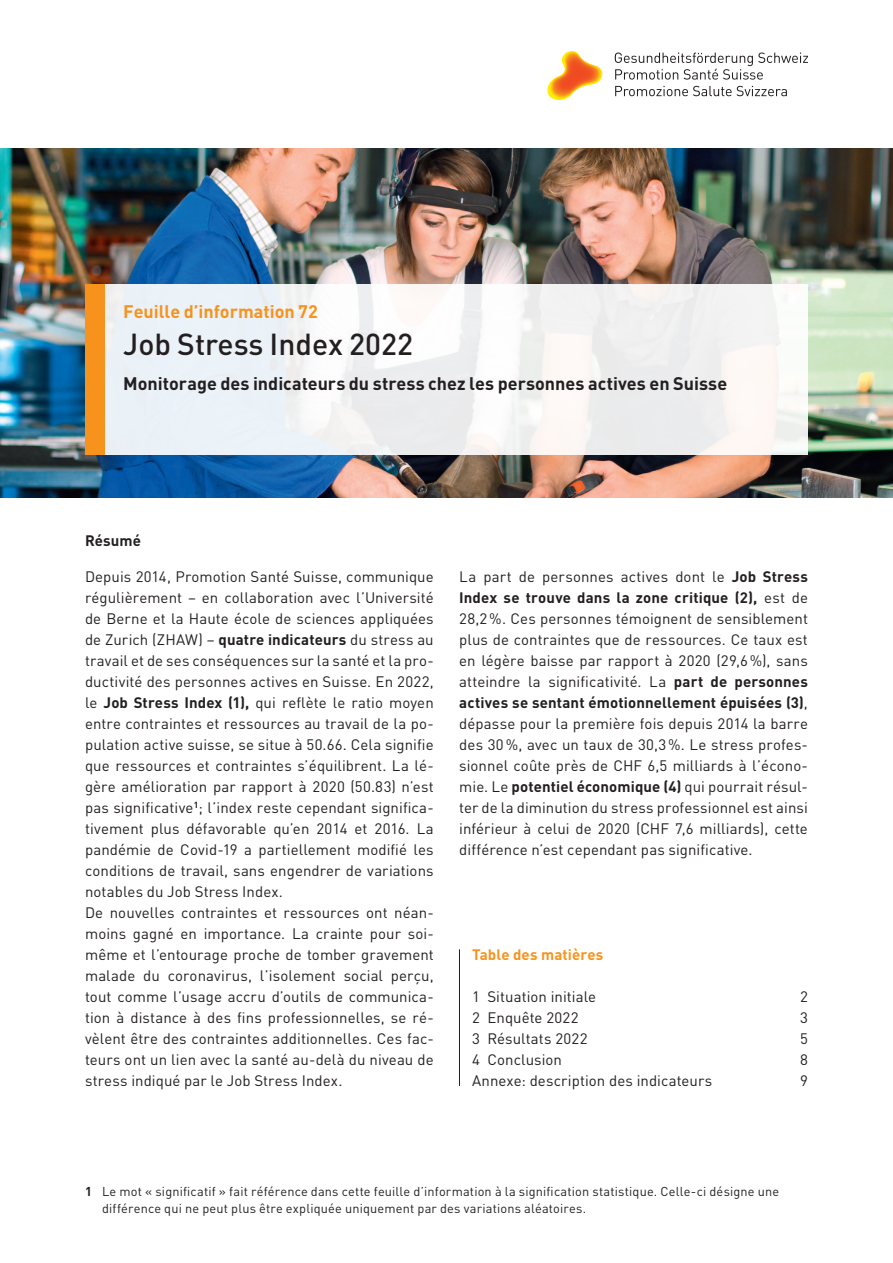
<style>
.page{position:relative;width:893px;height:1263px;background:#fff}
.page>*{position:absolute;margin:0;border:0;box-sizing:border-box;transform-origin:0 0}
.t1{font:500 30px "DIN Pro";color:#231f20}
.t2{font:700 18px "DIN Pro";color:#231f20}
.t3{font:700 18px "DIN Pro";color:#f7931d}
.t4{font:15px/21px "DIN Pro";letter-spacing:.005em;color:#231f20}
.t5{font:700 15px "DIN Pro";letter-spacing:.005em;color:#f7931d}
.t6{font:700 15px "DIN Pro";letter-spacing:.01em;color:#231f20}
.t7{font:12.75px/16.5px "DIN Pro";letter-spacing:.015em;color:#231f20}
.s1{font-weight:700}
</style>
<div class="page">
<img style="left:0;top:149px;width:893px;height:349px">
<div style="left:85px;top:285px;width:723px;height:170px;background:linear-gradient(to right,#ecf2f8,#f7f3f1)"></div>
<div style="left:85px;top:285px;width:19px;height:170px;background:#f7931d"></div>
<img style="left:547px;top:51px;width:56px;height:49px">
<svg style="left:615px;top:53px;width:193px;height:27px"></svg>
<svg style="left:615px;top:86px;width:172px;height:10px"></svg>
<hr style="left:459px;top:949px;width:1px;height:137px;background:#231f20">
<p class="t3" style="left:123px;top:299px;width:196px">Feuille d’information 72</p>
<h1 class="t1" style="left:123px;top:324px;width:291px">Job Stress Index 2022</h1>
<p class="t2" style="left:123px;top:372px;width:605px">Monitorage des indicateurs du stress chez les personnes actives en Suisse</p>
<p class="t6" style="left:85px;top:530px;width:58px">Résumé</p>
<p class="t4" style="left:85px;top:565px;width:350px">Depuis 2014, Promotion Santé Suisse, communique régulièrement – en collaboration avec l’Université de Berne et la Haute école de sciences appliquées de Zurich (ZHAW) – <span class="s1">quatre indicateurs</span> du stress au travail et de ses conséquences sur la santé et la pro&shy;ductivité des personnes actives en Suisse. En 2022, le <span class="s1">Job Stress Index (1),</span> qui reflète le ratio moyen entre contraintes et ressources au travail de la po&shy;pulation active suisse, se situe à 50.66. Cela signifie que ressources et contraintes s’équilibrent. La lé&shy;gère amélioration par rapport à 2020 (50.83) n’est pas significative<sup>1</sup>; l’index reste cependant significa&shy;tivement plus défavorable qu’en 2014 et 2016. La pandémie de Covid-19 a partiellement modifié les conditions de travail, sans engendrer de variations notables du Job Stress Index.<br>De nouvelles contraintes et ressources ont néan&shy;moins gagné en importance. La crainte pour soi&shy;même et l’entourage proche de tomber gravement malade du coronavirus, l’isolement social perçu, tout comme l’usage accru d’outils de communica&shy;tion à distance à des fins professionnelles, se ré&shy;vèlent être des contraintes additionnelles. Ces fac&shy;teurs ont un lien avec la santé au-delà du niveau de stress indiqué par le Job Stress Index.</p>
<p class="t4" style="left:459px;top:565px;width:350px;text-align:justify">La part de personnes actives dont le <span class="s1">Job Stress Index se trouve dans la zone critique (2),</span> est de 28,2%. Ces personnes témoignent de sensiblement plus de contraintes que de ressources. Ce taux est en légère baisse par rapport à 2020 (29,6%), sans atteindre la significativité. La <span class="s1">part de personnes actives se sentant émotionnellement épuisées (3)</span>, dépasse pour la première fois depuis 2014 la barre des 30%, avec un taux de 30,3%. Le stress profes&shy;sionnel coûte près de CHF 6,5 milliards à l’écono&shy;mie. Le <span class="s1">potentiel économique (4)</span> qui pourrait résul&shy;ter de la diminution du stress professionnel est ainsi inférieur à celui de 2020 (CHF 7,6 milliards), cette différence n’est cependant pas significative.</p>
<p class="t5" style="left:472px;top:944px;width:133px">Table des matières</p>
<p class="t4" style="left:472px;top:985px;width:126px">1 Situation initiale</p>
<p class="t4" style="left:800px;top:985px;width:9px">2</p>
<p class="t4" style="left:472px;top:1006px;width:108px">2 Enquête 2022</p>
<p class="t4" style="left:800px;top:1006px;width:9px">3</p>
<p class="t4" style="left:472px;top:1027px;width:117px">3 Résultats 2022</p>
<p class="t4" style="left:800px;top:1027px;width:9px">5</p>
<p class="t4" style="left:472px;top:1048px;width:92px">4 Conclusion</p>
<p class="t4" style="left:800px;top:1048px;width:9px">8</p>
<p class="t4" style="left:472px;top:1069px;width:242px">Annexe: description des indicateurs</p>
<p class="t4" style="left:800px;top:1069px;width:9px">9</p>
<p class="t7" style="left:102px;top:1183px;width:679px;text-indent:-17px"><span class="s1">1</span> Le mot « significatif » fait référence dans cette feuille d’information à la signification statistique. Celle-ci désigne une différence qui ne peut plus être expliquée uniquement par des variations aléatoires.</p>
</div>
